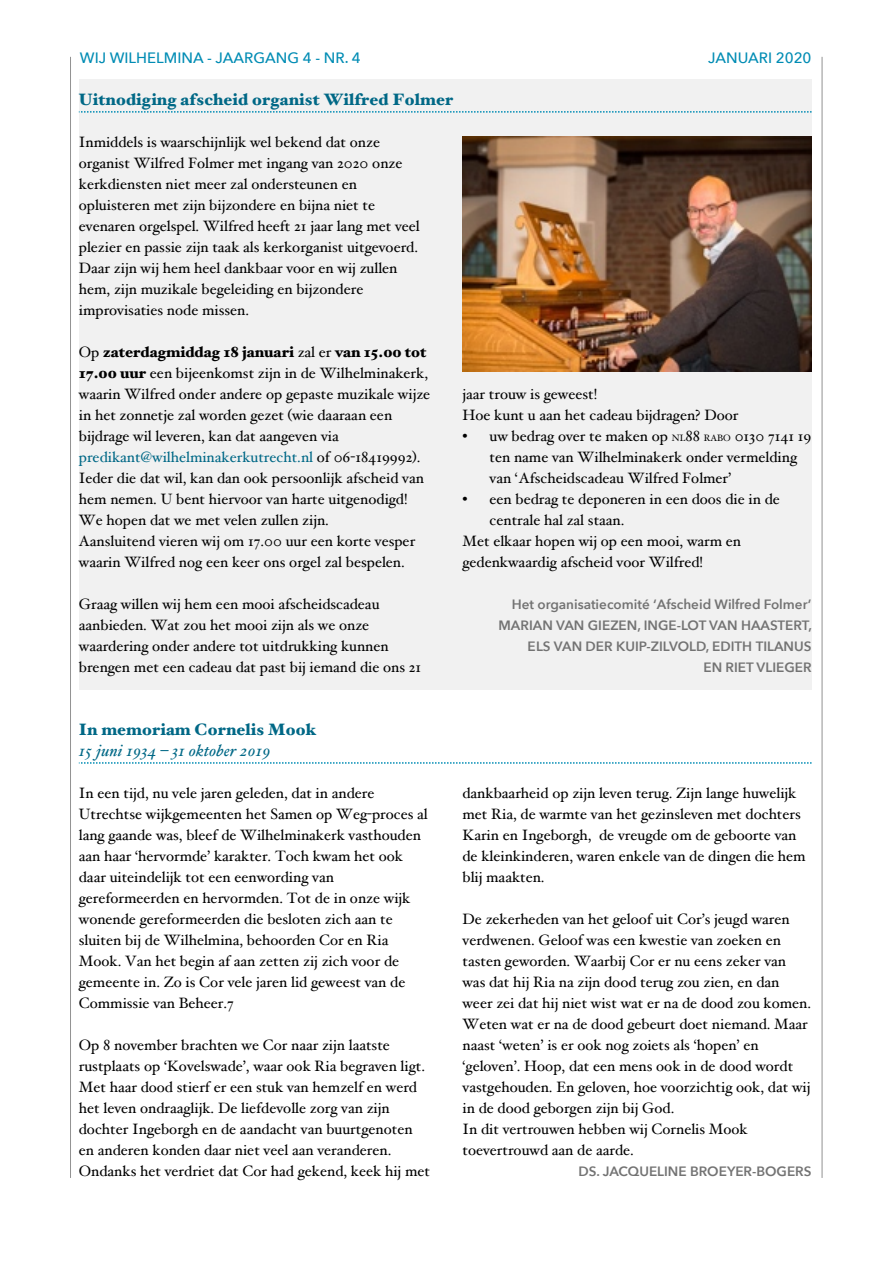
<style>
.page{position:relative;width:893px;height:1263px;background:#fff}
.page>*{position:absolute;margin:0;border:0;box-sizing:border-box;transform-origin:0 0}
.t1{font:900 16.5px "Hoefler Text";letter-spacing:.01em;color:#006886}
.t2{font:italic 16.5px "Hoefler Text";letter-spacing:.01em;color:#006886}
.t3{font:15px/21px "Hoefler Text";color:#000}
.t4{font:500 15px "Avenir Next";color:#008cb4}
.t5{font:600 13.5px/21px "Avenir Next";color:#737373;text-align:right}
.s1{font-weight:900}
.s2{color:#006886}
.s3{font-size:9.3px}
</style>
<div class="page">
<div style="left:79px;top:79px;width:733px;height:611px;background:#f1f1f1"></div>
<hr style="left:70px;top:57px;width:1px;height:1121px;background:#929292">
<hr style="left:822px;top:57px;width:1px;height:1121px;background:#929292">
<svg style="left:79px;top:111px;width:733px;height:2px"></svg>
<svg style="left:79px;top:762px;width:733px;height:2px"></svg>
<img style="left:462px;top:136px;width:350px;height:235px">
<p class="t4" style="left:80px;top:48px;width:283px">WIJ WILHELMINA - JAARGANG 4 - NR. 4</p>
<p class="t4" style="left:708px;top:48px;width:105px">JANUARI 2020</p>
<p class="t1" style="left:79px;top:90px;width:376px">Uitnodiging afscheid organist Wilfred Folmer</p>
<p class="t3" style="left:79px;top:132px;width:342px">Inmiddels is waarschijnlijk wel bekend dat onze organist Wilfred Folmer met ingang van 2020 onze kerkdiensten niet meer zal ondersteunen en opluisteren met zijn bijzondere en bijna niet te evenaren orgelspel. Wilfred heeft 21 jaar lang met veel plezier en passie zijn taak als kerkorganist uitgevoerd.<br>Daar zijn wij hem heel dankbaar voor en wij zullen hem, zijn muzikale begeleiding en bijzondere improvisaties node missen.</p>
<p class="t3" style="left:79px;top:342px;width:353px">Op <span class="s1">zaterdagmiddag 18 januari</span> zal er <span class="s1">van 15.00 tot 17.00 uur</span> een bijeenkomst zijn in de Wilhelminakerk, waarin Wilfred onder andere op gepaste muzikale wijze in het zonnetje zal worden gezet (wie daaraan een bijdrage wil leveren, kan dat aangeven via <span class="s2">predikant@wilhelminakerkutrecht.nl</span> of 06-18419992).<br>Ieder die dat wil, kan dan ook persoonlijk afscheid van hem nemen. U bent hiervoor van harte uitgenodigd!<br>We hopen dat we met velen zullen zijn.<br>Aansluitend vieren wij om 17.00 uur een korte vesper waarin Wilfred nog een keer ons orgel zal bespelen.</p>
<p class="t3" style="left:79px;top:594px;width:344px">Graag willen wij hem een mooi afscheidscadeau aanbieden. Wat zou het mooi zijn als we onze waardering onder andere tot uitdrukking kunnen brengen met een cadeau dat past bij iemand die ons 21</p>
<p class="t3" style="left:462px;top:384px;width:277px">jaar trouw is geweest!<br>Hoe kunt u aan het cadeau bijdragen? Door</p>
<p class="t3" style="left:489px;top:426px;width:323px;text-indent:-27px">• uw bedrag over te maken op <span class="s3">NL</span>88 <span class="s3">RABO</span> 0130 7141 19 ten name van Wilhelminakerk onder vermelding van ‘Afscheidscadeau Wilfred Folmer’</p>
<p class="t3" style="left:462px;top:489px;width:319px">• een bedrag te deponeren in een doos die in de</p>
<p class="t3" style="left:489px;top:510px;width:137px">centrale hal zal staan.</p>
<p class="t3" style="left:462px;top:531px;width:280px">Met elkaar hopen wij op een mooi, warm en</p>
<p class="t3" style="left:462px;top:552px;width:242px">gedenkwaardig afscheid voor Wilfred!</p>
<p class="t5" style="left:499px;top:594px;width:315px">Het organisatiecomité ‘Afscheid Wilfred Folmer’ MARIAN VAN GIEZEN, INGE-LOT VAN HAASTERT, ELS VAN DER KUIP-ZILVOLD, EDITH TILANUS<br>EN RIET VLIEGER</p>
<p class="t1" style="left:79px;top:720px;width:239px">In memoriam Cornelis Mook</p>
<p class="t2" style="left:79px;top:741px;width:193px">15 juni 1934 – 31 oktober 2019</p>
<p class="t3" style="left:79px;top:783px;width:350px">In een tijd, nu vele jaren geleden, dat in andere Utrechtse wijkgemeenten het Samen op Weg-proces al lang gaande was, bleef de Wilhelminakerk vasthouden aan haar ‘hervormde’ karakter. Toch kwam het ook daar uiteindelijk tot een eenwording van gereformeerden en hervormden. Tot de in onze wijk wonende gereformeerden die besloten zich aan te sluiten bij de Wilhelmina, behoorden Cor en Ria Mook. Van het begin af aan zetten zij zich voor de gemeente in. Zo is Cor vele jaren lid geweest van de Commissie van Beheer.7</p>
<p class="t3" style="left:79px;top:1035px;width:353px">Op 8 november brachten we Cor naar zijn laatste rustplaats op ‘Kovelswade’, waar ook Ria begraven ligt.<br>Met haar dood stierf er een stuk van hemzelf en werd het leven ondraaglijk. De liefdevolle zorg van zijn dochter Ingeborgh en de aandacht van buurtgenoten en anderen konden daar niet veel aan veranderen.<br>Ondanks het verdriet dat Cor had gekend, keek hij met</p>
<p class="t3" style="left:462px;top:783px;width:345px">dankbaarheid op zijn leven terug. Zijn lange huwelijk met Ria, de warmte van het gezinsleven met dochters Karin en Ingeborgh, de vreugde om de geboorte van de kleinkinderen, waren enkele van de dingen die hem blij maakten.</p>
<p class="t3" style="left:462px;top:909px;width:350px">De zekerheden van het geloof uit Cor’s jeugd waren verdwenen. Geloof was een kwestie van zoeken en tasten geworden. Waarbij Cor er nu eens zeker van was dat hij Ria na zijn dood terug zou zien, en dan weer zei dat hij niet wist wat er na de dood zou komen.<br>Weten wat er na de dood gebeurt doet niemand. Maar naast ‘weten’ is er ook nog zoiets als ‘hopen’ en ‘geloven’. Hoop, dat een mens ook in de dood wordt vastgehouden. En geloven, hoe voorzichtig ook, dat wij in de dood geborgen zijn bij God.<br>In dit vertrouwen hebben wij Cornelis Mook toevertrouwd aan de aarde.</p>
<p class="t5" style="left:578px;top:1161px;width:235px">DS. JACQUELINE BROEYER-BOGERS</p>
</div>
